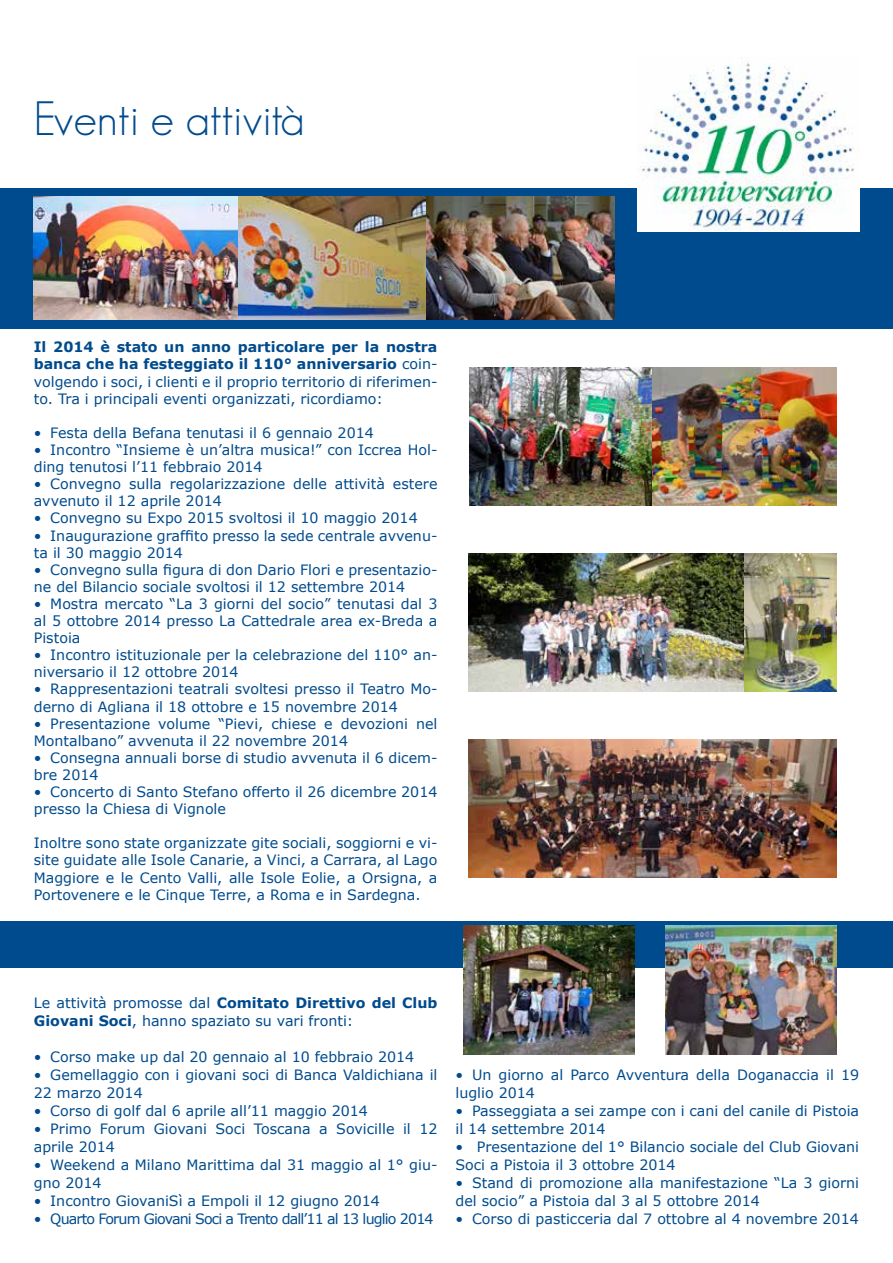
<style>
.page{position:relative;width:893px;height:1263px;background:#fff}
.page>*{position:absolute;margin:0;border:0;box-sizing:border-box;transform-origin:0 0}
.t1{font:300 47.25px "Geosans";color:#004b8d}
.t2{font:14.25px/17.1px "Verdana";color:#004b8d}
.t3{font:14.25px "Verdana";letter-spacing:-.06em;color:#004b8d}
.s1{font-weight:700}
</style>
<div class="page">
<div style="left:0;top:921px;width:893px;height:46px;background:#004b8d"></div>
<div style="left:0;top:188px;width:893px;height:141px;background:#004b8d"></div>
<img style="left:463px;top:925px;width:172px;height:129px">
<img style="left:665px;top:925px;width:172px;height:129px">
<img style="left:638px;top:62px;width:222px;height:169px">
<img style="left:34px;top:196px;width:581px;height:124px">
<img style="left:468px;top:739px;width:369px;height:138px">
<img style="left:468px;top:553px;width:369px;height:139px">
<img style="left:469px;top:368px;width:183px;height:138px">
<img style="left:652px;top:368px;width:185px;height:138px">
<h1 class="t1" style="left:34px;top:92px;width:272px">Eventi e attività</h1>
<p class="t2" style="left:34px;top:338px;width:405px;text-align:justify"><span class="s1">Il 2014 è stato un anno particolare per la nostra banca che ha festeggiato il 110° anniversario</span> coin&shy;volgendo i soci, i clienti e il proprio territorio di riferimen&shy;to. Tra i principali eventi organizzati, ricordiamo:</p>
<p class="t2" style="left:34px;top:424px;width:342px">• Festa della Befana tenutasi il 6 gennaio 2014</p>
<p class="t2" style="left:34px;top:441px;width:405px">• Incontro “Insieme è un’altra musica!” con Iccrea Hol&shy;ding tenutosi l’11 febbraio 2014</p>
<p class="t2" style="left:34px;top:475px;width:405px">• Convegno sulla regolarizzazione delle attività estere avvenuto il 12 aprile 2014</p>
<p class="t2" style="left:34px;top:509px;width:385px">• Convegno su Expo 2015 svoltosi il 10 maggio 2014</p>
<p class="t2" style="left:34px;top:526px;width:405px">• Inaugurazione graffito presso la sede centrale avvenu&shy;ta il 30 maggio 2014</p>
<p class="t2" style="left:34px;top:560px;width:405px">• Convegno sulla figura di don Dario Flori e presentazio&shy;ne del Bilancio sociale svoltosi il 12 settembre 2014</p>
<p class="t2" style="left:34px;top:595px;width:405px;text-align:justify">• Mostra mercato “La 3 giorni del socio” tenutasi dal 3 al 5 ottobre 2014 presso La Cattedrale area ex-Breda a Pistoia</p>
<p class="t2" style="left:34px;top:646px;width:405px">• Incontro istituzionale per la celebrazione del 110° an&shy;niversario il 12 ottobre 2014</p>
<p class="t2" style="left:34px;top:680px;width:405px">• Rappresentazioni teatrali svoltesi presso il Teatro Mo&shy;derno di Agliana il 18 ottobre e 15 novembre 2014</p>
<p class="t2" style="left:34px;top:714px;width:405px">• Presentazione volume “Pievi, chiese e devozioni nel<br>Montalbano” avvenuta il 22 novembre 2014</p>
<p class="t2" style="left:34px;top:749px;width:405px">• Consegna annuali borse di studio avvenuta il 6 dicem&shy;bre 2014</p>
<p class="t2" style="left:34px;top:783px;width:405px">• Concerto di Santo Stefano offerto il 26 dicembre 2014 presso la Chiesa di Vignole</p>
<p class="t2" style="left:34px;top:834px;width:405px;text-align:justify">Inoltre sono state organizzate gite sociali, soggiorni e vi&shy;site guidate alle Isole Canarie, a Vinci, a Carrara, al Lago Maggiore e le Cento Valli, alle Isole Eolie, a Orsigna, a Portovenere e le Cinque Terre, a Roma e in Sardegna.</p>
<p class="t2" style="left:34px;top:993px;width:405px;line-height:18px">Le attività promosse dal <span class="s1">Comitato Direttivo del Club<br>Giovani Soci</span>, hanno spaziato su vari fronti:</p>
<p class="t2" style="left:34px;top:1048px;width:382px">• Corso make up dal 20 gennaio al 10 febbraio 2014</p>
<p class="t2" style="left:34px;top:1065px;width:405px;line-height:18px">• Gemellaggio con i giovani soci di Banca Valdichiana il<br>22 marzo 2014</p>
<p class="t2" style="left:34px;top:1102px;width:336px">• Corso di golf dal 6 aprile all’11 maggio 2014</p>
<p class="t2" style="left:34px;top:1119px;width:405px;line-height:18px">• Primo Forum Giovani Soci Toscana a Sovicille il 12 aprile 2014</p>
<p class="t2" style="left:34px;top:1155px;width:405px;line-height:18px">• Weekend a Milano Marittima dal 31 maggio al 1° giu&shy;gno 2014</p>
<p class="t2" style="left:34px;top:1192px;width:348px">• Incontro GiovaniSì a Empoli il 12 giugno 2014</p>
<p class="t3" style="left:34px;top:1210px;width:401px">• Quarto Forum Giovani Soci a Trento dall’11 al 13 luglio 2014</p>
<p class="t2" style="left:455px;top:1065px;width:405px;line-height:18px">• Un giorno al Parco Avventura della Doganaccia il 19 luglio 2014</p>
<p class="t2" style="left:455px;top:1101px;width:405px;line-height:18px">• Passeggiata a sei zampe con i cani del canile di Pistoia il 14 settembre 2014</p>
<p class="t2" style="left:455px;top:1137px;width:405px;line-height:18px">• Presentazione del 1° Bilancio sociale del Club Giovani<br>Soci a Pistoia il 3 ottobre 2014</p>
<p class="t2" style="left:455px;top:1173px;width:405px;line-height:18px">• Stand di promozione alla manifestazione “La 3 giorni del socio” a Pistoia dal 3 al 5 ottobre 2014</p>
<p class="t2" style="left:455px;top:1210px;width:405px">• Corso di pasticceria dal 7 ottobre al 4 novembre 2014</p>
</div>
